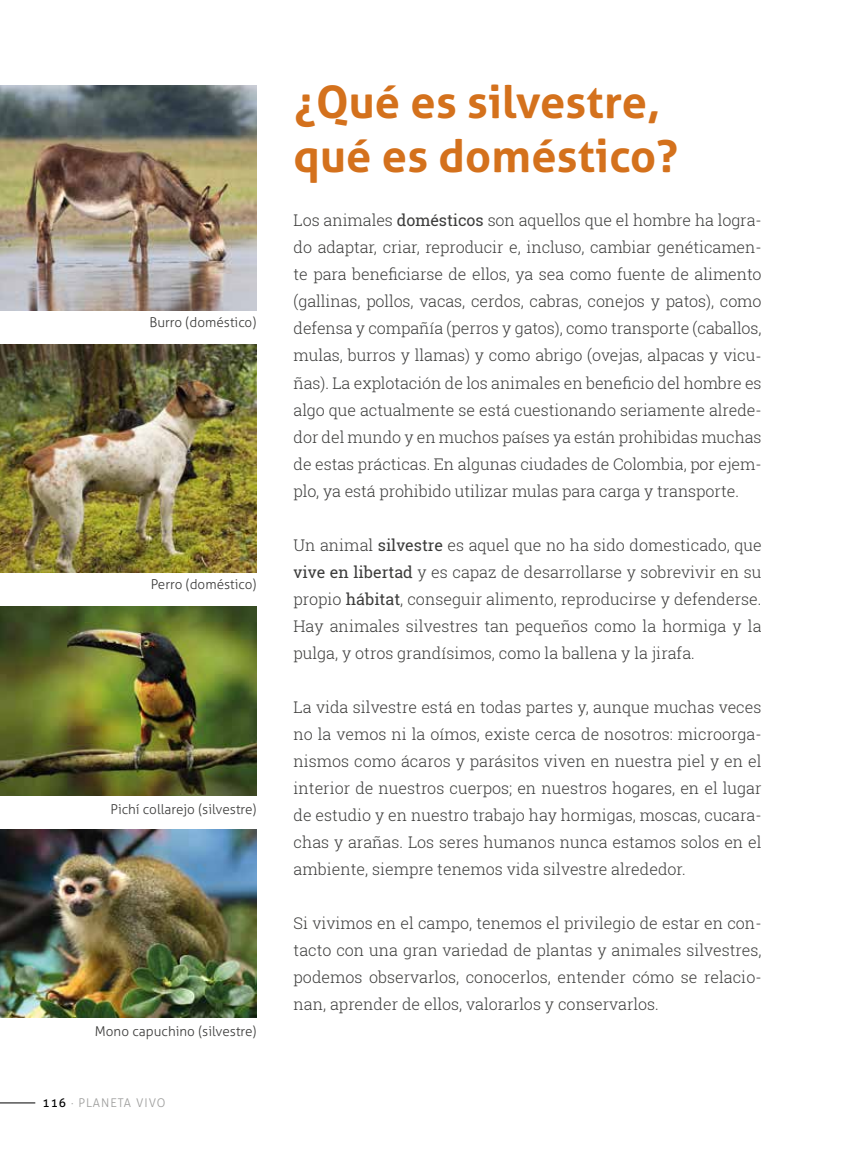
<style>
.page{position:relative;width:868px;height:1149px;background:#fff}
.page>*{position:absolute;margin:0;border:0;box-sizing:border-box;transform-origin:0 0}
.t1{font:700 45px/54px "Aller";letter-spacing:.005em;color:#d4711c}
.t2{font:300 16.05px/27px "Roboto Slab";color:#3c3c3b;text-align:justify}
.t3{font:300 13.5px "Aller";color:#3c3c3b}
.t4{font:300 12px "Aller";letter-spacing:.08em;color:#9d9d9c}
.s1{font-weight:400;color:#000}
.s2{font-weight:400}
</style>
<div class="page">
<hr style="left:0;top:1102px;width:35px;height:1px;background:#000">
<img style="left:0;top:606px;width:256px;height:189px">
<img style="left:0;top:344px;width:256px;height:228px">
<img style="left:0;top:85px;width:256px;height:225px">
<img style="left:0;top:829px;width:256px;height:188px">
<p class="t3" style="left:149px;top:314px;width:108px">Burro (doméstico)</p>
<p class="t3" style="left:151px;top:575px;width:107px">Perro (doméstico)</p>
<p class="t3" style="left:110px;top:801px;width:147px">Pichí collarejo (silvestre)</p>
<p class="t3" style="left:95px;top:1022px;width:163px">Mono capuchino (silvestre)</p>
<p class="t4" style="left:43px;top:1095px;width:124px"><span class="s1">116</span> · PLANETA VIVO</p>
<h1 class="t1" style="left:293px;top:75px;width:386px">¿Qué es silvestre, qué es doméstico?</h1>
<p class="t2" style="left:293px;top:206px;width:469px">Los animales <span class="s2">domésticos</span> son aquellos que el hombre ha logra&shy;do adaptar, criar, reproducir e, incluso, cambiar genéticamen&shy;te para beneficiarse de ellos, ya sea como fuente de alimento (gallinas, pollos, vacas, cerdos, cabras, conejos y patos), como defensa y compañía (perros y gatos), como transporte (caballos, mulas, burros y llamas) y como abrigo (ovejas, alpacas y vicu&shy;ñas). La explotación de los animales en beneficio del hombre es algo que actualmente se está cuestionando seriamente alrede&shy;dor del mundo y en muchos países ya están prohibidas muchas de estas prácticas. En algunas ciudades de Colombia, por ejem&shy;plo, ya está prohibido utilizar mulas para carga y transporte.</p>
<p class="t2" style="left:293px;top:530px;width:469px">Un animal <span class="s2">silvestre</span> es aquel que no ha sido domesticado, que <span class="s2">vive en libertad</span> y es capaz de desarrollarse y sobrevivir en su propio <span class="s2">hábitat</span>, conseguir alimento, reproducirse y defenderse.<br>Hay animales silvestres tan pequeños como la hormiga y la pulga, y otros grandísimos, como la ballena y la jirafa.</p>
<p class="t2" style="left:293px;top:692px;width:469px">La vida silvestre está en todas partes y, aunque muchas veces no la vemos ni la oímos, existe cerca de nosotros: microorga&shy;nismos como ácaros y parásitos viven en nuestra piel y en el interior de nuestros cuerpos; en nuestros hogares, en el lugar de estudio y en nuestro trabajo hay hormigas, moscas, cucara&shy;chas y arañas. Los seres humanos nunca estamos solos en el ambiente, siempre tenemos vida silvestre alrededor.</p>
<p class="t2" style="left:293px;top:908px;width:469px">Si vivimos en el campo, tenemos el privilegio de estar en con&shy;tacto con una gran variedad de plantas y animales silvestres, podemos observarlos, conocerlos, entender cómo se relacio&shy;nan, aprender de ellos, valorarlos y conservarlos.</p>
</div>
